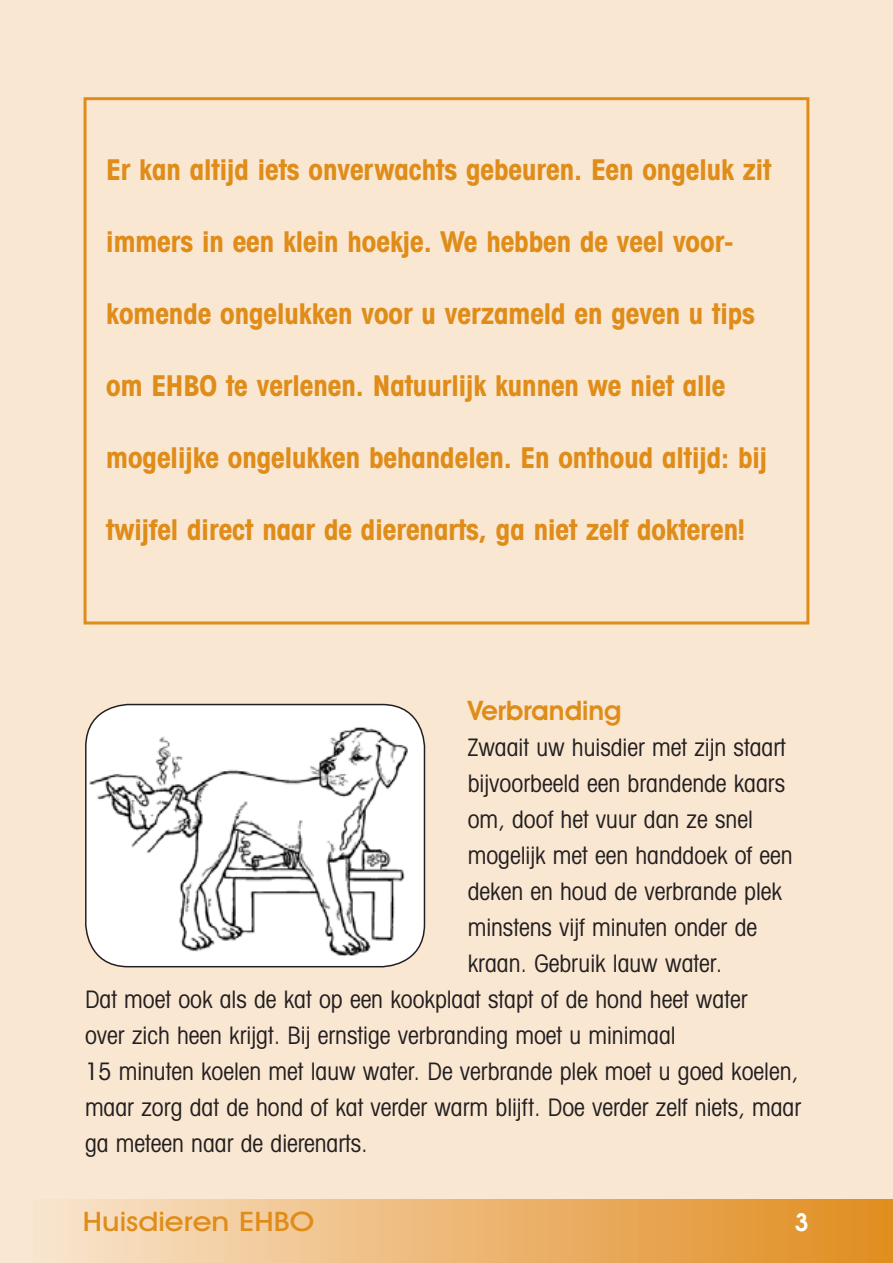
<style>
.page{position:relative;width:893px;height:1263px;background:#f9e7d2}
.page>*{position:absolute;margin:0;border:0;box-sizing:border-box;transform-origin:0 0}
.t1{font:700 condensed 28.5px "Avant Garde IT Cby BT";color:#df8c19}
.t2{font:500 27px "Avant Garde IT Cby BT";color:#df8c19;scale:1.15 1}
.t3{font:600 27px "Avant Garde IT Cby BT";color:#df8c19}
.t4{font:condensed 24px "Avant Garde IT Cby BT";color:#231f20}
.t5{font:600 24px "Avant Garde";color:#fff}
.s1{font-style:inherit}
</style>
<div class="page">
<div style="left:86px;top:704px;width:338px;height:263px;background:#fff;border-radius:43px"></div>
<img style="left:88px;top:723px;width:323px;height:237px">
<div style="left:85px;top:704px;width:340px;height:263px;border:2px solid #231f20;border-radius:43px"></div>
<div style="left:0;top:1199px;width:893px;height:64px;background:linear-gradient(to right,#fae7d4,#e08c20)"></div>
<div style="left:84px;top:97px;width:725px;height:527px;border:3px solid #df8c19"></div>
<p class="t1" style="left:106px;top:156px;width:666px">Er kan altijd iets onverwachts gebeuren. Een ongeluk zit</p>
<p class="t1" style="left:106px;top:228px;width:629px">immers in een klein hoekje. We hebben de veel voor-</p>
<p class="t1" style="left:106px;top:300px;width:650px">komende ongelukken voor u verzameld en geven u tips</p>
<p class="t1" style="left:106px;top:372px;width:621px">om EHBO te verlenen. Natuurlijk kunnen we niet alle</p>
<p class="t1" style="left:106px;top:444px;width:662px">mogelijke ongelukken behandelen. En onthoud altijd: bij</p>
<p class="t1" style="left:106px;top:516px;width:640px">twijfel direct naar de dierenarts, ga niet zelf dokteren!</p>
<p class="t3" style="left:468px;top:700px;width:155px">Verbranding</p>
<p class="t4" style="left:468px;top:736px;width:320px">Zwaait uw huisdier met zijn staart</p>
<p class="t4" style="left:468px;top:772px;width:319px">bijvoorbeeld een brandende kaars</p>
<p class="t4" style="left:468px;top:808px;width:287px">om, doof het vuur dan ze snel</p>
<p class="t4" style="left:468px;top:844px;width:326px">mogelijk met een handdoek of een</p>
<p class="t4" style="left:468px;top:880px;width:316px">deken en houd de verbrande plek</p>
<p class="t4" style="left:468px;top:916px;width:291px">minstens vijf minuten onder de</p>
<p class="t4" style="left:468px;top:952px;width:256px">kraan. Gebruik lauw water.</p>
<p class="t4" style="left:85px;top:988px;width:664px">Dat moet ook als de kat op een kookplaat stapt of de hond heet water</p>
<p class="t4" style="left:85px;top:1024px;width:592px">over zich heen krijgt. Bij ernstige verbranding moet u minimaal</p>
<p class="t4" style="left:85px;top:1060px;width:715px">15 minuten koelen met lauw water. De verbrande plek moet u goed koelen,</p>
<p class="t4" style="left:85px;top:1096px;width:718px">maar zorg dat de hond of kat verder warm blijft. Doe verder zelf niets, maar</p>
<p class="t4" style="left:85px;top:1132px;width:284px">ga meteen naar de dierenarts.</p>
<p class="t2" style="left:83px;top:1206px;width:203px"><span class="s1">H</span>uisdieren EHBO</p>
<p class="t5" style="left:795px;top:1213px;width:15px">3</p>
</div>
